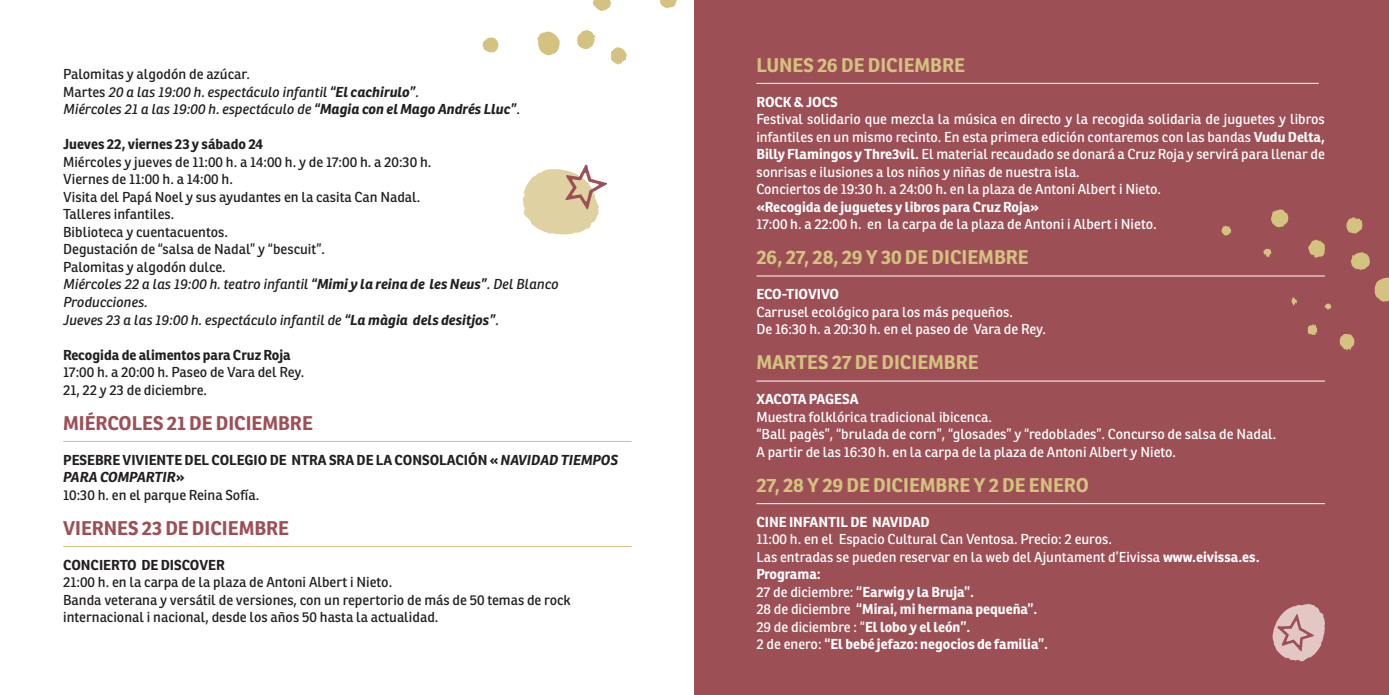
<style>
.page{position:relative;width:1389px;height:695px;background:#fff}
.page>*{position:absolute;margin:0;border:0;box-sizing:border-box;transform-origin:0 0}
.t1{font:700 19.25px "Ronnia";color:#d4c280}
.t2{font:700 19.25px "Ronnia";color:#9d4f56}
.Cuerpo_de_texto{font:14px/17.5px "Ronnia";color:#fff;text-align:justify}
.Texto_preformateado{font:14px/17.5px "Ronnia";color:#231f20}
.t3{font:italic 14px "Ronnia";color:#231f20}
.Cuerpo_de_texto-2{font:700 14px "Ronnia";color:#fff}
.t4{font:700 14px/17.5px "Ronnia";color:#231f20}
.s1{font-style:normal}
.s2{font-weight:700}
.s3{font-style:italic}
.s4{font-weight:400}
</style>
<div class="page">
<svg style="left:523px;top:164px;width:84px;height:71px"></svg>
<div style="left:694px;top:0;width:695px;height:694px;background:#9d4f56"></div>
<svg style="left:1272px;top:603px;width:53px;height:58px"></svg>
<hr style="left:63px;top:441px;width:569px;height:1px;background:#d4c280">
<hr style="left:63px;top:546px;width:569px;height:1px;background:#d4c280">
<hr style="left:756px;top:83px;width:563px;height:1px;background:#fff">
<hr style="left:756px;top:275px;width:569px;height:1px;background:#fff">
<hr style="left:756px;top:380px;width:569px;height:1px;background:#fff">
<hr style="left:756px;top:503px;width:569px;height:1px;background:#fff">
<svg style="left:592px;top:0;width:19px;height:11px"></svg>
<svg style="left:660px;top:0;width:17px;height:9px"></svg>
<svg style="left:611px;top:47px;width:16px;height:18px"></svg>
<svg style="left:577px;top:30px;width:19px;height:19px"></svg>
<svg style="left:482px;top:37px;width:17px;height:16px"></svg>
<svg style="left:537px;top:31px;width:23px;height:25px"></svg>
<svg style="left:1307px;top:324px;width:10px;height:11px"></svg>
<svg style="left:1291px;top:297px;width:6px;height:9px"></svg>
<svg style="left:1325px;top:303px;width:6px;height:7px"></svg>
<svg style="left:1308px;top:239px;width:17px;height:19px"></svg>
<svg style="left:1222px;top:225px;width:9px;height:11px"></svg>
<svg style="left:1263px;top:248px;width:8px;height:10px"></svg>
<svg style="left:1271px;top:209px;width:17px;height:19px"></svg>
<svg style="left:1346px;top:217px;width:16px;height:17px"></svg>
<svg style="left:1351px;top:252px;width:19px;height:18px"></svg>
<svg style="left:1375px;top:277px;width:14px;height:25px"></svg>
<svg style="left:1340px;top:334px;width:14px;height:17px"></svg>
<p class="Texto_preformateado" style="left:63px;top:65px;width:189px">Palomitas y algodón de azúcar.</p>
<p class="t3" style="left:63px;top:83px;width:357px"><span class="s1">Martes</span> 20 a las 19:00 h. espectáculo infantil <span class="s2">“El cachirulo”</span>.</p>
<p class="t3" style="left:63px;top:101px;width:458px">Miércoles 21 a las 19:00 h. espectáculo de <span class="s2">“Magia con el Mago Andrés Lluc”</span><span class="s1">.</span></p>
<p class="t4" style="left:63px;top:135px;width:202px">Jueves 22, viernes 23 y sábado 24</p>
<p class="Texto_preformateado" style="left:63px;top:153px;width:370px">Miércoles y jueves de 11:00 h. a 14:00 h. y de 17:00 h. a 20:30 h.</p>
<p class="Texto_preformateado" style="left:63px;top:170px;width:171px">Viernes de 11:00 h. a 14:00 h.</p>
<p class="Texto_preformateado" style="left:63px;top:188px;width:359px">Visita del Papá Noel y sus ayudantes en la casita Can Nadal.</p>
<p class="Texto_preformateado" style="left:63px;top:205px;width:113px">Talleres infantiles.</p>
<p class="Texto_preformateado" style="left:63px;top:223px;width:166px">Biblioteca y cuentacuentos.</p>
<p class="Texto_preformateado" style="left:63px;top:240px;width:263px">Degustación de “salsa de Nadal” y “bescuit”.</p>
<p class="Texto_preformateado" style="left:63px;top:258px;width:164px">Palomitas y algodón dulce.</p>
<p class="t3" style="left:63px;top:276px;width:497px">Miércoles 22 a las 19:00 h. teatro infantil <span class="s2">“Mimi y la reina de les Neus”</span>. Del Blanco</p>
<p class="t3" style="left:63px;top:293px;width:86px">Producciones.</p>
<p class="t3" style="left:63px;top:311px;width:437px">Jueves 23 a las 19:00 h. espectáculo infantil de <span class="s2">“La màgia dels desitjos”</span>.</p>
<p class="t4" style="left:63px;top:345px;width:229px">Recogida de alimentos para Cruz Roja</p>
<p class="Texto_preformateado" style="left:63px;top:363px;width:243px">17:00 h. a 20:00 h. Paseo de Vara del Rey.</p>
<p class="Texto_preformateado" style="left:63px;top:380px;width:145px">21, 22 y 23 de diciembre.</p>
<p class="t2" style="left:63px;top:410px;width:251px">MIÉRCOLES 21 DE DICIEMBRE</p>
<p class="t4" style="left:63px;top:450px;width:557px">PESEBRE VIVIENTE DEL COLEGIO DE NTRA SRA DE LA CONSOLACIÓN « <span class="s3">NAVIDAD TIEMPOS<br>PARA COMPARTIR</span>»</p>
<p class="Texto_preformateado" style="left:63px;top:485px;width:198px">10:30 h. en el parque Reina Sofía.</p>
<p class="t2" style="left:63px;top:515px;width:227px">VIERNES 23 DE DICIEMBRE</p>
<p class="t4" style="left:63px;top:555px;width:163px">CONCIERTO DE DISCOVER</p>
<p class="Texto_preformateado" style="left:63px;top:573px;width:331px">21:00 h. en la carpa de la plaza de Antoni Albert i Nieto.</p>
<p class="Texto_preformateado" style="left:63px;top:590px;width:509px">Banda veterana y versátil de versiones, con un repertorio de más de 50 temas de rock internacional i nacional, desde los años 50 hasta la actualidad.</p>
<p class="t1" style="left:756px;top:52px;width:210px">LUNES 26 DE DICIEMBRE</p>
<p class="Cuerpo_de_texto-2" style="left:756px;top:93px;width:83px">ROCK &amp; JOCS</p>
<p class="Cuerpo_de_texto" style="left:756px;top:110px;width:570px">Festival solidario que mezcla la música en directo y la recogida solidaria de juguetes y libros infantiles en un mismo recinto. En esta primera edición contaremos con las bandas <span class="s2">Vudu Delta, Billy Flamingos y Thre3vil.</span> El material recaudado se donará a Cruz Roja y servirá para llenar de sonrisas e ilusiones a los niños y niñas de nuestra isla.</p>
<p class="Cuerpo_de_texto" style="left:756px;top:180px;width:406px">Conciertos de 19:30 h. a 24:00 h<span class="s2">.</span> en la plaza de Antoni Albert i Nieto.</p>
<p class="Cuerpo_de_texto-2" style="left:756px;top:198px;width:284px">«Recogida de juguetes y libros para Cruz Roja»</p>
<p class="Cuerpo_de_texto" style="left:756px;top:215px;width:402px">17:00 h. a 22:00 h. en la carpa de la plaza de Antoni i Albert i Nieto.</p>
<p class="t1" style="left:756px;top:245px;width:274px">26, 27, 28, 29 Y 30 DE DICIEMBRE</p>
<p class="Cuerpo_de_texto-2" style="left:756px;top:285px;width:84px">ECO-TIOVIVO</p>
<p class="Cuerpo_de_texto" style="left:756px;top:303px;width:258px">Carrusel ecológico para los más pequeños.</p>
<p class="Cuerpo_de_texto" style="left:756px;top:320px;width:291px">De 16:30 h. a 20:30 h. en el paseo de Vara de Rey.</p>
<p class="t1" style="left:756px;top:350px;width:224px">MARTES 27 DE DICIEMBRE</p>
<p class="Cuerpo_de_texto-2" style="left:756px;top:390px;width:104px">XACOTA PAGESA</p>
<p class="Cuerpo_de_texto" style="left:756px;top:408px;width:237px">Muestra folklórica tradicional ibicenca.</p>
<p class="Cuerpo_de_texto" style="left:756px;top:425px;width:522px">“Ball pagès”, “brulada de corn”, “glosades” y “redoblades”. Concurso de salsa de Nadal.</p>
<p class="Cuerpo_de_texto" style="left:756px;top:443px;width:421px">A partir de las 16:30 h. en la carpa de la plaza de Antoni Albert y Nieto.</p>
<p class="t1" style="left:756px;top:472px;width:334px">27, 28 Y 29 DE DICIEMBRE Y 2 DE ENERO</p>
<p class="Cuerpo_de_texto-2" style="left:756px;top:513px;width:175px">CINE INFANTIL DE NAVIDAD</p>
<p class="Cuerpo_de_texto" style="left:756px;top:530px;width:357px">11:00 h. en el Espacio Cultural Can Ventosa. Precio: 2 euros.</p>
<p class="Cuerpo_de_texto" style="left:756px;top:548px;width:505px">Las entradas se pueden reservar en la web del Ajuntament d’Eivissa <span class="s2">www.eivissa.es.</span></p>
<p class="Cuerpo_de_texto-2" style="left:756px;top:565px;width:66px">Programa:</p>
<p class="Cuerpo_de_texto-2" style="left:756px;top:583px;width:219px"><span class="s4">27 de diciembre:</span> “Earwig y la Bruja”.</p>
<p class="Cuerpo_de_texto-2" style="left:756px;top:600px;width:283px"><span class="s4">28 de diciembre</span> “Mirai, mi hermana pequeña”.</p>
<p class="Cuerpo_de_texto" style="left:756px;top:618px;width:216px">29 de diciembre : “<span class="s2">El lobo y el león”.</span></p>
<p class="Cuerpo_de_texto-2" style="left:756px;top:635px;width:293px"><span class="s4">2 de enero:</span> “El bebé jefazo: negocios de familia”.</p>
</div>
